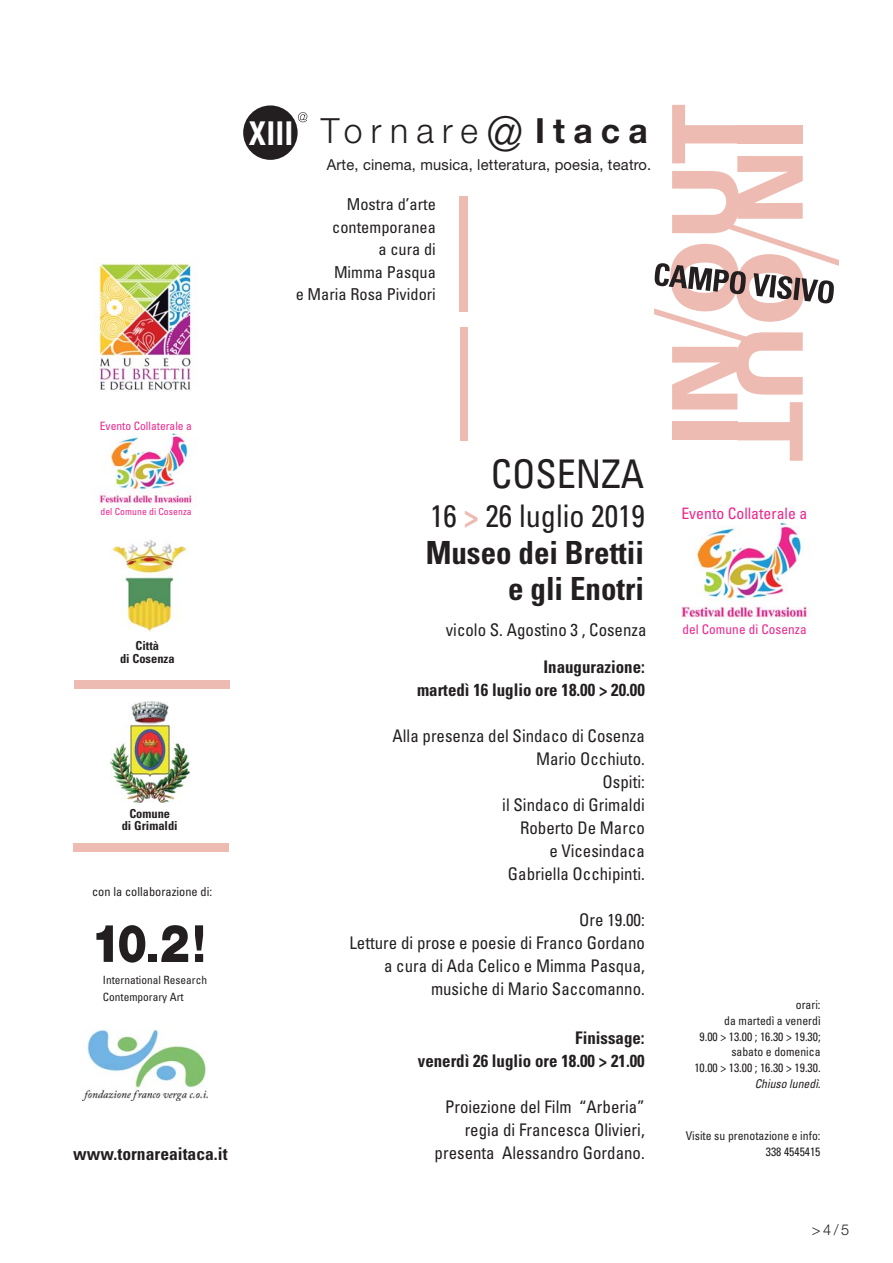
<style>
.page{position:relative;width:893px;height:1263px;background:#fff}
.page>*{position:absolute;margin:0;border:0;box-sizing:border-box;transform-origin:0 0}
.t1{font:condensed 39.45px "Univers";color:#231f20}
.t2{font:300 34.8px "Helvetica Neue";letter-spacing:.245em;color:#231f20}
.t3{font:700 condensed 31.95px/36.3px "Univers LT Std";color:#231f20;text-align:right}
.t4{font:condensed 31.2px "Univers";color:#231f20}
.t5{font:700 condensed 17.55px "Univers";color:#231f20}
.t6{font:condensed 17.4px/23px "Univers";color:#231f20;text-align:right}
.t7{font:700 condensed 17.4px/23px "Univers";color:#231f20;text-align:right}
.t8{font:condensed 16.35px/22.5px "Univers LT Std";color:#231f20;text-align:right}
.t9{font:condensed 15.75px "Univers LT Std";color:#ed268c}
.t10{font:15.15px "Helvetica Neue";letter-spacing:.015em;color:#231f20}
.t11{font:300 15px "Helvetica Neue";color:#231f20}
.t12{font:condensed 13.2px "Univers LT Std";letter-spacing:.005em;color:#ed268c}
.t13{font:700 condensed 12.45px/12.5px "Univers LT Std";color:#231f20;text-align:center}
.t14{font:condensed 12.3px "Univers";color:#231f20}
.t15{font:condensed 12.15px/16px "Univers";color:#231f20;text-align:right}
.t16{font:italic condensed 12.15px "Univers";color:#231f20}
.t17{font:condensed 11.55px "Univers LT Std";color:#ed268c}
.t18{font:condensed 11.4px/17.1px "Univers LT Std";color:#231f20}
.t19{font:condensed 9.75px "Univers LT Std";letter-spacing:.005em;color:#ed268c}
.s1{font-weight:700;font-stretch:condensed;font-size:33.15px;color:#fff}
.s2{font-size:48.3px}
.s3{font-weight:700}
.s4{font-weight:700;color:#edbbb1}
</style>
<div class="page">
<img style="left:681px;top:521px;width:130px;height:97px">
<div style="left:74px;top:680px;width:155px;height:9px;background:#edbbb1"></div>
<div style="left:73px;top:844px;width:155px;height:8px;background:#edbbb1"></div>
<img style="left:111px;top:701px;width:78px;height:102px">
<img style="left:112px;top:540px;width:77px;height:91px">
<img style="left:99px;top:432px;width:93px;height:76px">
<svg style="left:96px;top:925px;width:17px;height:37px"></svg>
<svg style="left:119px;top:925px;width:26px;height:38px"></svg>
<svg style="left:161px;top:925px;width:27px;height:37px"></svg>
<svg style="left:195px;top:925px;width:8px;height:26px"></svg>
<div style="left:149px;top:954px;width:8px;height:8px;background:#231f20"></div>
<div style="left:195px;top:954px;width:8px;height:8px;background:#231f20"></div>
<img style="left:83px;top:1029px;width:124px;height:72px">
<img style="left:95px;top:263px;width:102px;height:128px">
<div style="left:243px;top:105px;width:55px;height:55px;background:#231f20;border-radius:50%"></div>
<svg style="left:298px;top:112px;width:9px;height:10px"></svg>
<svg style="left:654px;top:105px;width:185px;height:356px"></svg>
<div style="left:459px;top:197px;width:8px;height:115px;background:#edbbb1"></div>
<div style="left:460px;top:327px;width:8px;height:114px;background:#edbbb1"></div>
<h2 class="t2" style="left:249px;top:118px;width:400px"><span class="s1">XIII</span> Tornare<span class="s2">@</span><span class="s3">Itaca</span></h2>
<p class="t17" style="left:100px;top:421px;width:94px">Evento Collaterale a</p>
<p class="t19" style="left:100px;top:507px;width:93px">del Comune di Cosenza</p>
<p class="t10" style="left:327px;top:159px;width:326px">Arte, cinema, musica, letteratura, poesia, teatro.</p>
<p class="t8" style="left:296px;top:194px;width:142px">Mostra d’arte contemporanea<br>a cura di<br>Mimma Pasqua<br>e Maria Rosa Pividori</p>
<h1 class="t1" style="left:491px;top:460px;width:155px">COSENZA</h1>
<h3 class="t4" style="left:430px;top:504px;width:216px">16 <span class="s4">&gt;</span> 26 luglio 2019</h3>
<h3 class="t3" style="left:426px;top:536px;width:220px">Museo dei Brettii e gli Enotri</h3>
<p class="t6" style="left:446px;top:620px;width:202px">vicolo S. Agostino 3 , Cosenza</p>
<p class="t9" style="left:681px;top:507px;width:127px">Evento Collaterale a</p>
<p class="t12" style="left:682px;top:624px;width:126px">del Comune di Cosenza</p>
<p class="t13" style="left:120px;top:641px;width:56px">Città<br>di Cosenza</p>
<p class="t7" style="left:417px;top:657px;width:229px">Inaugurazione:<br>martedì 16 luglio ore 18.00 &gt; 20.00</p>
<p class="t6" style="left:392px;top:726px;width:254px">Alla presenza del Sindaco di Cosenza<br>Mario Occhiuto.<br>Ospiti:<br>il Sindaco di Grimaldi<br>Roberto De Marco<br>e Vicesindaca<br>Gabriella Occhipinti.</p>
<p class="t6" style="left:349px;top:910px;width:297px">Ore 19.00:<br>Letture di prose e poesie di Franco Gordano a cura di Ada Celico e Mimma Pasqua, musiche di Mario Saccomanno.</p>
<p class="t7" style="left:418px;top:1028px;width:228px">Finissage:<br>venerdì 26 luglio ore 18.00 &gt; 21.00</p>
<p class="t6" style="left:435px;top:1097px;width:212px">Proiezione del Film “Arberia” regia di Francesca Olivieri, presenta Alessandro Gordano.</p>
<p class="t13" style="left:122px;top:808px;width:57px">Comune<br>di Grimaldi</p>
<p class="t14" style="left:92px;top:887px;width:122px">con la collaborazione di:</p>
<p class="t18" style="left:103px;top:972px;width:106px">International Research<br>Contemporary Art</p>
<p class="t15" style="left:694px;top:997px;width:128px">orari:<br>da martedì a venerdì<br>9.00 &gt; 13.00 ; 16.30 &gt; 19.30; sabato e domenica<br>10.00 &gt; 13.00 ; 16.30 &gt; 19.30.</p>
<p class="t16" style="left:755px;top:1080px;width:70px">Chiuso lunedì.</p>
<p class="t15" style="left:686px;top:1129px;width:136px">Visite su prenotazione e info:</p>
<p class="t5" style="left:73px;top:1148px;width:156px">www.tornareaitaca.it</p>
<p class="t15" style="left:766px;top:1145px;width:56px">338 4545415</p>
<p class="t11" style="left:812px;top:1224px;width:39px">&gt;4/5</p>
</div>
